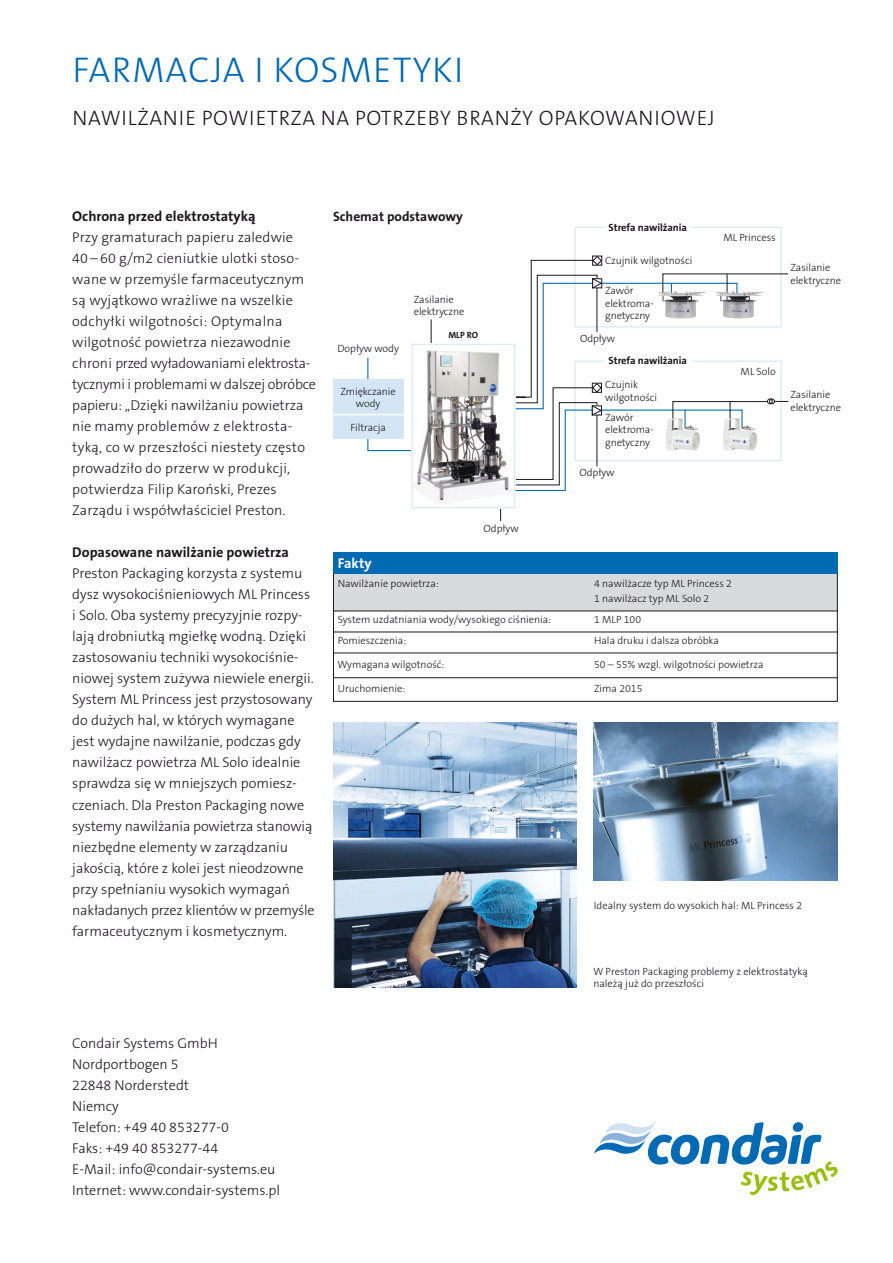
<style>
.page{position:relative;width:893px;height:1263px;background:#fff}
.page>*{position:absolute;margin:0;border:0;box-sizing:border-box;transform-origin:0 0}
.t1{font:300 36px "The Sans B W3";letter-spacing:.03em;color:#006ab3}
.t2{font:300 21px "The Sans B W3";letter-spacing:.035em;color:#1a171c}
.t3{font:300 14.25px/21px "The Sans B W3";color:#1a171c}
.t4{font:700 14.25px "The Sans B W7";color:#1a171c}
.t5{font:700 14.25px "The Sans B W7";color:#fff}
.t6{font:700 13.5px "The Sans B W7";color:#1a171c}
.t7{font:300 10.5px/12.6px "The Sans B W3";color:#1a171c}
.t8{font:700 10.5px "The Sans B W7";letter-spacing:-.005em;color:#1a171c}
.t9{font:700 9px "The Sans B W7";color:#1a171c}
</style>
<div class="page">
<img style="left:333px;top:723px;width:244px;height:265px">
<img style="left:593px;top:723px;width:244px;height:157px">
<svg style="left:594px;top:1121px;width:244px;height:74px"></svg>
<svg style="left:367px;top:357px;width:45px;height:95px"></svg>
<svg style="left:500px;top:508px;width:1px;height:13px"></svg>
<svg style="left:431px;top:319px;width:1px;height:24px"></svg>
<svg style="left:515px;top:256px;width:273px;height:235px"></svg>
<img style="left:414px;top:350px;width:98px;height:153px">
<div style="left:412px;top:344px;width:103px;height:164px;border:1px solid #d4e6f5"></div>
<img style="left:666px;top:418px;width:34px;height:33px">
<img style="left:723px;top:418px;width:34px;height:33px">
<img style="left:657px;top:291px;width:48px;height:28px">
<img style="left:715px;top:291px;width:48px;height:28px">
<div style="left:333px;top:379px;width:70px;height:60px;background:#d4e6f5"></div>
<hr style="left:332px;top:414px;width:72px;height:1px;background:#fff">
<div style="left:333px;top:570px;width:505px;height:41px;background:#d9dadb"></div>
<div style="left:333px;top:568px;width:505px;height:134px;border:1px solid #1a171c"></div>
<div style="left:333px;top:553px;width:505px;height:21px;background:#006ab3"></div>
<hr style="left:333px;top:611px;width:504px;height:1px;background:#1a171c">
<hr style="left:333px;top:632px;width:504px;height:1px;background:#1a171c">
<hr style="left:333px;top:653px;width:504px;height:1px;background:#1a171c">
<hr style="left:333px;top:677px;width:504px;height:1px;background:#1a171c">
<h1 class="t1" style="left:73px;top:47px;width:392px">FARMACJA I KOSMETYKI</h1>
<h2 class="t2" style="left:72px;top:105px;width:644px">NAWILŻANIE POWIETRZA NA POTRZEBY BRANŻY OPAKOWANIOWEJ</h2>
<p class="t4" style="left:72px;top:207px;width:185px">Ochrona przed elektrostatyką</p>
<p class="t3" style="left:72px;top:227px;width:245px">Przy gramaturach papieru zaledwie<br>40 – 60 g/m2 cieniutkie ulotki stoso&shy;wane w przemyśle farmaceutycznym są wyjątkowo wrażliwe na wszelkie odchyłki wilgotności: Optymalna wilgotność powietrza niezawodnie chroni przed wyładowaniami elektrosta&shy;tycznymi i problemami w dalszej obróbce papieru: „Dzięki nawilżaniu powietrza nie mamy problemów z elektrosta&shy;tyką, co w przeszłości niestety często prowadziło do przerw w produkcji, potwierdza Filip Karoński, Prezes Zarządu i współwłaściciel Preston.</p>
<p class="t4" style="left:72px;top:543px;width:218px">Dopasowane nawilżanie powietrza</p>
<p class="t3" style="left:72px;top:563px;width:244px">Preston Packaging korzysta z systemu dysz wysokociśnieniowych ML Princess i Solo. Oba systemy precyzyjnie rozpy&shy;lają drobniutką mgiełkę wodną. Dzięki zastosowaniu techniki wysokociśnie&shy;niowej system zużywa niewiele energii.<br>System ML Princess jest przystosowany do dużych hal, w których wymagane jest wydajne nawilżanie, podczas gdy nawilżacz powietrza ML Solo idealnie sprawdza się w mniejszych pomiesz&shy;czeniach. Dla Preston Packaging nowe systemy nawilżania powietrza stanowią niezbędne elementy w zarządzaniu jakością, które z kolei jest nieodzowne przy spełnianiu wysokich wymagań nakładanych przez klientów w przemyśle farmaceutycznym i kosmetycznym.</p>
<p class="t6" style="left:333px;top:208px;width:131px">Schemat podstawowy</p>
<p class="t7" style="left:414px;top:293px;width:52px">Zasilanie elektryczne</p>
<p class="t7" style="left:337px;top:343px;width:63px">Dopływ wody</p>
<p class="t7" style="left:341px;top:385px;width:57px;line-height:12.1px;text-align:center">Zmiękczanie wody</p>
<p class="t7" style="left:350px;top:421px;width:37px">Filtracja</p>
<p class="t9" style="left:448px;top:329px;width:31px">MLP RO</p>
<p class="t8" style="left:609px;top:221px;width:80px">Strefa nawilżania</p>
<p class="t7" style="left:605px;top:255px;width:89px">Czujnik wilgotności</p>
<p class="t7" style="left:605px;top:284px;width:50px">Zawór elektroma&shy;gnetyczny</p>
<p class="t7" style="left:580px;top:332px;width:36px">Odpływ</p>
<p class="t8" style="left:609px;top:354px;width:80px">Strefa nawilżania</p>
<p class="t7" style="left:605px;top:378px;width:53px">Czujnik wilgotności</p>
<p class="t7" style="left:605px;top:411px;width:50px">Zawór elektroma&shy;gnetyczny</p>
<p class="t7" style="left:579px;top:466px;width:37px">Odpływ</p>
<p class="t7" style="left:723px;top:231px;width:54px">ML Princess</p>
<p class="t7" style="left:790px;top:261px;width:52px">Zasilanie elektryczne</p>
<p class="t7" style="left:741px;top:365px;width:37px">ML Solo</p>
<p class="t7" style="left:790px;top:388px;width:52px">Zasilanie elektryczne</p>
<p class="t7" style="left:484px;top:522px;width:37px">Odpływ</p>
<p class="t5" style="left:338px;top:554px;width:35px">Fakty</p>
<p class="t7" style="left:338px;top:577px;width:103px">Nawilżanie powietrza:</p>
<p class="t7" style="left:594px;top:576px;width:139px;line-height:15px">4 nawilżacze typ ML Princess 2<br>1 nawilżacz typ ML Solo 2</p>
<p class="t7" style="left:338px;top:613px;width:215px">System uzdatniania wody/wysokiego ciśnienia:</p>
<p class="t7" style="left:594px;top:613px;width:48px">1 MLP 100</p>
<p class="t7" style="left:338px;top:634px;width:70px">Pomieszczenia:</p>
<p class="t7" style="left:594px;top:634px;width:126px">Hala druku i dalsza obróbka</p>
<p class="t7" style="left:337px;top:658px;width:109px">Wymagana wilgotność:</p>
<p class="t7" style="left:594px;top:658px;width:171px">50 – 55% wzgl. wilgotności powietrza</p>
<p class="t7" style="left:338px;top:682px;width:69px">Uruchomienie:</p>
<p class="t7" style="left:594px;top:682px;width:50px">Zima 2015</p>
<p class="t7" style="left:594px;top:899px;width:210px">Idealny system do wysokich hal: ML Princess 2</p>
<p class="t7" style="left:593px;top:965px;width:216px;line-height:12px">W Preston Packaging problemy z elektrostatyką należą już do przeszłości</p>
<p class="t3" style="left:72px;top:1033px;width:209px">Condair Systems GmbH<br>Nordportbogen 5<br>22848 Norderstedt<br>Niemcy<br>Telefon: +49 40 853277-0<br>Faks: +49 40 853277-44<br>E-Mail: info@condair-systems.eu<br>Internet: www.condair-systems.pl</p>
</div>
